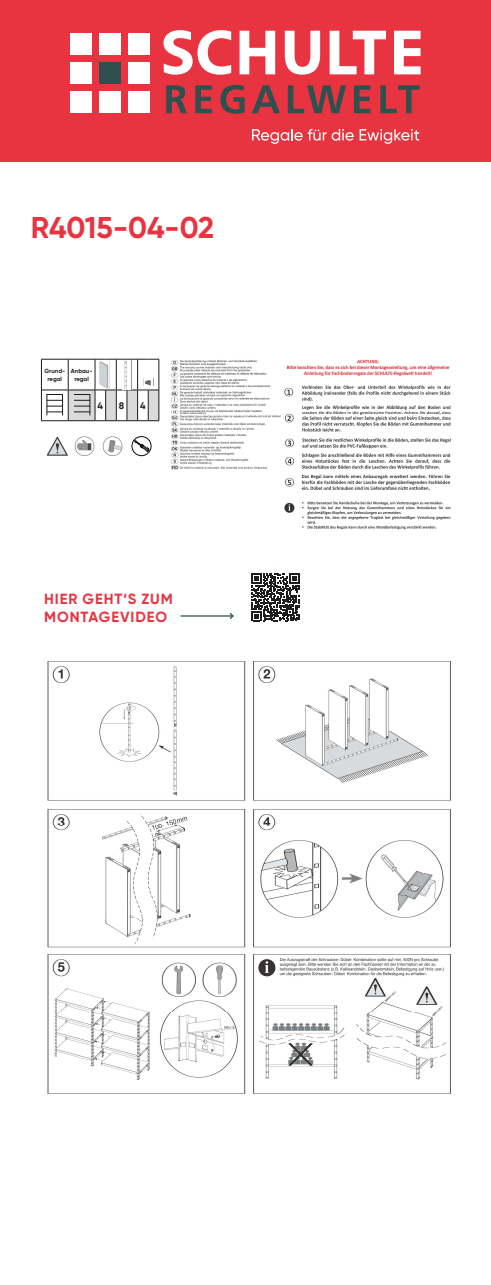
<style>
.page{position:relative;width:491px;height:1285px;background:#fff}
.page>*{position:absolute;margin:0;border:0;box-sizing:border-box;transform-origin:0 0}
.t1{font:700 30px "Gilroy";color:#e73440}
.t2{font:700 14.75px/17.2px "Gilroy";letter-spacing:.06em;color:#e73440}
.t3{font:700 9.5px "Gilroy";color:#1d1d1b}
.t4{font:700 6px/7.2px "Gilroy";color:#1d1d1b;text-align:center}
</style>
<div class="page">
<div style="left:0;top:0;width:490px;height:161px;background:#e73440"></div>
<svg style="left:163px;top:30px;width:68px;height:45px"></svg>
<svg style="left:239px;top:31px;width:36px;height:43px"></svg>
<svg style="left:284px;top:31px;width:36px;height:44px"></svg>
<svg style="left:329px;top:31px;width:57px;height:43px"></svg>
<svg style="left:394px;top:31px;width:26px;height:43px"></svg>
<svg style="left:166px;top:85px;width:21px;height:28px"></svg>
<svg style="left:195px;top:85px;width:17px;height:28px"></svg>
<svg style="left:220px;top:85px;width:24px;height:29px"></svg>
<svg style="left:252px;top:85px;width:28px;height:28px"></svg>
<svg style="left:287px;top:85px;width:59px;height:28px"></svg>
<svg style="left:354px;top:85px;width:16px;height:28px"></svg>
<svg style="left:380px;top:85px;width:39px;height:28px"></svg>
<div style="left:70px;top:33px;width:22px;height:21px;background:#fff"></div>
<div style="left:99px;top:33px;width:22px;height:21px;background:#fff"></div>
<div style="left:128px;top:33px;width:22px;height:21px;background:#fff"></div>
<div style="left:70px;top:62px;width:22px;height:21px;background:#fff"></div>
<div style="left:99px;top:62px;width:22px;height:21px;background:#2e504e"></div>
<div style="left:128px;top:62px;width:22px;height:21px;background:#fff"></div>
<div style="left:70px;top:91px;width:22px;height:21px;background:#fff"></div>
<div style="left:99px;top:91px;width:22px;height:21px;background:#fff"></div>
<div style="left:128px;top:91px;width:22px;height:21px;background:#fff"></div>
<svg style="left:252px;top:129px;width:101px;height:15px"></svg>
<svg style="left:359px;top:129px;width:60px;height:15px"></svg>
<img style="left:47px;top:661px;width:404px;height:433px">
<svg style="left:74px;top:664px;width:29px;height:132px"></svg>
<div style="left:203px;top:663px;width:11px;height:134px;background:#fff"></div>
<svg style="left:251px;top:573px;width:48px;height:48px"></svg>
<hr style="left:180px;top:615px;width:53px;height:1px;background:#2e504e">
<svg style="left:228px;top:613px;width:6px;height:6px"></svg>
<hr style="left:159px;top:359px;width:1px;height:31px;background:#1d1d1b">
<hr style="left:159px;top:390px;width:1px;height:30px;background:#1d1d1b">
<svg style="left:41px;top:359px;width:118px;height:62px"></svg>
<img style="left:171px;top:359px;width:280px;height:131px">
<img style="left:284px;top:501px;width:167px;height:29px">
<img style="left:46px;top:436px;width:77px;height:20px">
<svg style="left:132px;top:436px;width:19px;height:19px"></svg>
<div style="left:132px;top:436px;width:19px;height:20px;border:1px solid #090c0d;border-radius:50%"></div>
<svg style="left:134px;top:440px;width:15px;height:11px"></svg>
<h1 class="t1" style="left:31px;top:208px;width:185px">R4015-04-02</h1>
<p class="t4" style="left:45px;top:367px;width:22px">Grund&shy;regal</p>
<p class="t4" style="left:71px;top:367px;width:23px">Anbau&shy;regal</p>
<p class="t3" style="left:97px;top:400px;width:7px">4</p>
<p class="t3" style="left:119px;top:400px;width:7px">8</p>
<p class="t3" style="left:140px;top:400px;width:7px">4</p>
<p class="t2" style="left:44px;top:590px;width:130px">HIER GEHT‘S ZUM<br>MONTAGEVIDEO</p>
</div>
